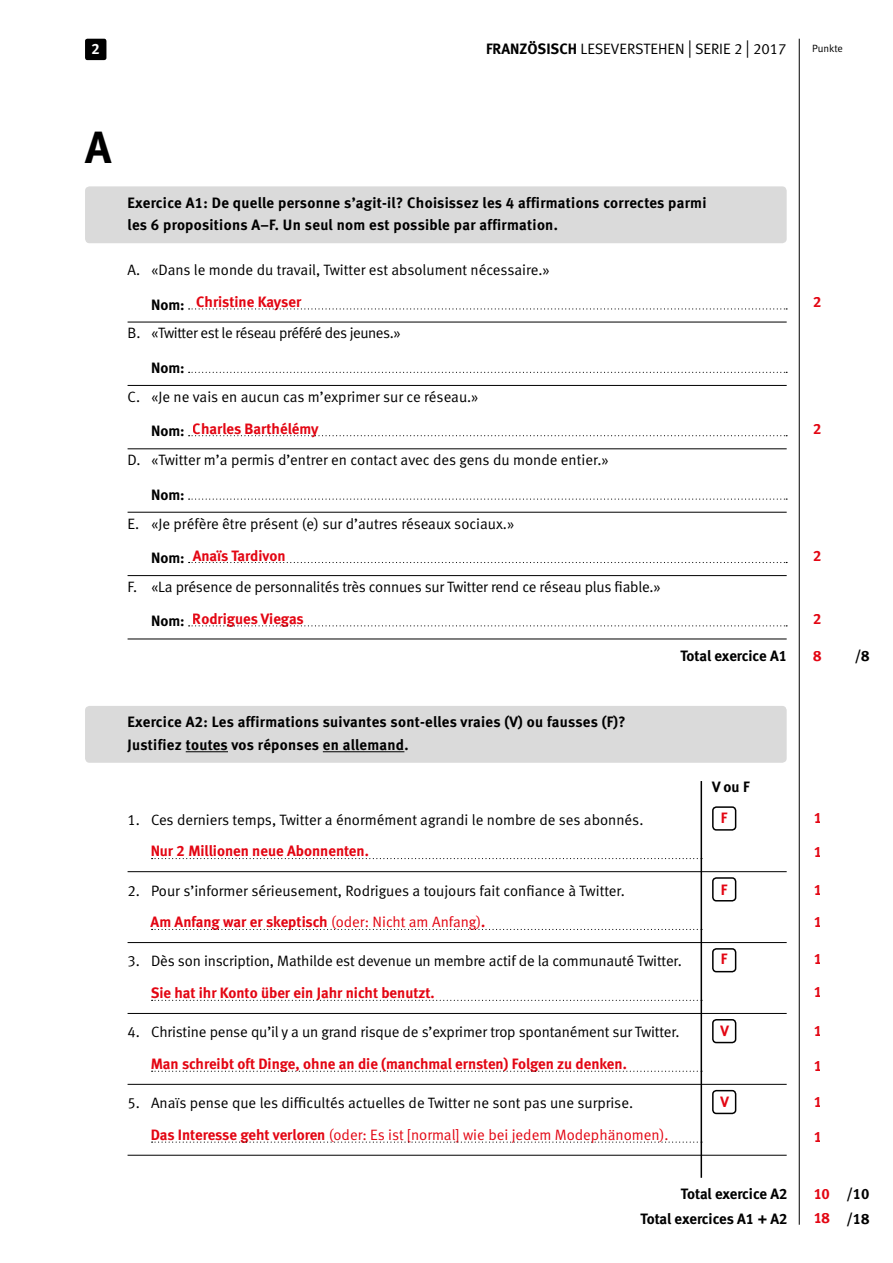
<style>
.page{position:relative;width:893px;height:1263px;background:#fff}
.page>*{position:absolute;margin:0;border:0;box-sizing:border-box;transform-origin:0 0}
.Titel_01_ohne_Linie{font:45px "Meta Bold LF";color:#000}
.Titel_01_ohne_Linie-2{font:15px "Meta Normal LF";letter-spacing:-.005em;color:#000}
.Linien{font:15px "Meta Normal LF";letter-spacing:-.01em;color:#000}
.Titel_01_ohne_Linie-3{font:15px/22.5px "Meta Bold LF";letter-spacing:.02em;color:#000}
.t1{font:15px/32.5px "Meta Bold LF";color:#e30613}
.t2{font:15px "Meta Normal LF";color:#e30613}
.Text_mit_Linie_unten{font:15px "Meta Bold LF";letter-spacing:-.01em;color:#000}
.Titel_01_ohne_Linie-4{font:15px "Meta Normal LF";letter-spacing:-.025em;color:#000}
.t3{font:15px "Meta Bold LF";color:#fff}
.t4{font:10.5px "Meta Normal LF";letter-spacing:-.005em;color:#000}
.s1{font-family:"Meta Bold LF"}
.s2{font-size:18px}
.s3{font-family:"Meta Normal LF"}
</style>
<div class="page">
<div style="left:85px;top:39px;width:21px;height:21px;background:#000;border-radius:2px"></div>
<hr style="left:799px;top:39px;width:1px;height:1186px;background:#000">
<div style="left:85px;top:186px;width:702px;height:57px;background:#dadada;border-radius:4px"></div>
<hr style="left:128px;top:322px;width:659px;height:1px;background:#000">
<hr style="left:128px;top:385px;width:659px;height:1px;background:#000">
<hr style="left:128px;top:449px;width:659px;height:1px;background:#000">
<hr style="left:128px;top:512px;width:659px;height:1px;background:#000">
<hr style="left:128px;top:575px;width:659px;height:1px;background:#000">
<hr style="left:128px;top:639px;width:659px;height:1px;background:#000">
<svg style="left:189px;top:308px;width:598px;height:1px"></svg>
<svg style="left:189px;top:372px;width:598px;height:1px"></svg>
<svg style="left:189px;top:435px;width:598px;height:1px"></svg>
<svg style="left:189px;top:498px;width:598px;height:2px"></svg>
<svg style="left:189px;top:562px;width:598px;height:1px"></svg>
<svg style="left:189px;top:625px;width:598px;height:1px"></svg>
<div style="left:85px;top:706px;width:702px;height:57px;background:#dadada;border-radius:4px"></div>
<hr style="left:186px;top:751px;width:42px;height:1px;background:#000">
<hr style="left:323px;top:751px;width:81px;height:1px;background:#000">
<hr style="left:128px;top:871px;width:659px;height:1px;background:#000">
<hr style="left:128px;top:942px;width:659px;height:1px;background:#000">
<hr style="left:128px;top:1013px;width:659px;height:1px;background:#000">
<hr style="left:128px;top:1084px;width:659px;height:1px;background:#000">
<hr style="left:128px;top:1155px;width:659px;height:1px;background:#000">
<div style="left:712px;top:806px;width:24px;height:25px;border:2px solid #000;border-radius:4px"></div>
<svg style="left:152px;top:858px;width:549px;height:1px"></svg>
<div style="left:712px;top:877px;width:24px;height:24px;border:2px solid #000;border-radius:4px"></div>
<svg style="left:152px;top:929px;width:549px;height:1px"></svg>
<div style="left:712px;top:948px;width:24px;height:24px;border:2px solid #000;border-radius:4px"></div>
<svg style="left:152px;top:1000px;width:549px;height:1px"></svg>
<div style="left:712px;top:1019px;width:24px;height:24px;border:2px solid #000;border-radius:4px"></div>
<svg style="left:152px;top:1071px;width:549px;height:1px"></svg>
<div style="left:712px;top:1090px;width:24px;height:24px;border:2px solid #000;border-radius:4px"></div>
<svg style="left:152px;top:1141px;width:549px;height:2px"></svg>
<hr style="left:701px;top:781px;width:1px;height:397px;background:#000">
<p class="Linien" style="left:486px;top:41px;width:302px"><span class="s1">FRANZÖSISCH</span> LESEVERSTEHEN <span class="s2">|</span> SERIE 2 <span class="s2">|</span> 2017</p>
<p class="t3" style="left:91px;top:40px;width:10px">2</p>
<p class="t4" style="left:812px;top:43px;width:32px">Punkte</p>
<p class="Titel_01_ohne_Linie" style="left:85px;top:120px;width:28px">A</p>
<p class="Titel_01_ohne_Linie-3" style="left:128px;top:191px;width:581px">Exercice A1: De quelle personne s’agit-il? Choisissez les 4 affirmations correctes parmi les 6 propositions A–F. Un seul nom est possible par affirmation.</p>
<p class="Titel_01_ohne_Linie-2" style="left:128px;top:261px;width:424px">A. «Dans le monde du travail, Twitter est absolument nécessaire.»</p>
<p class="Titel_01_ohne_Linie-3" style="left:151px;top:293px;width:35px">Nom:</p>
<p class="Titel_01_ohne_Linie-4" style="left:128px;top:324px;width:275px">B. «Twitter est le réseau préféré des jeunes.»</p>
<p class="Titel_01_ohne_Linie-3" style="left:151px;top:356px;width:35px">Nom:</p>
<p class="Titel_01_ohne_Linie-2" style="left:128px;top:388px;width:353px">C. «Je ne vais en aucun cas m’exprimer sur ce réseau.»</p>
<p class="Titel_01_ohne_Linie-3" style="left:151px;top:420px;width:35px">Nom:</p>
<p class="Titel_01_ohne_Linie-2" style="left:128px;top:451px;width:483px">D. «Twitter m’a permis d’entrer en contact avec des gens du monde entier.»</p>
<p class="Titel_01_ohne_Linie-3" style="left:151px;top:483px;width:35px">Nom:</p>
<p class="Titel_01_ohne_Linie-2" style="left:128px;top:515px;width:388px">E. «Je préfère être présent (e) sur d’autres réseaux sociaux.»</p>
<p class="Titel_01_ohne_Linie-3" style="left:151px;top:546px;width:35px">Nom:</p>
<p class="Titel_01_ohne_Linie-2" style="left:128px;top:578px;width:535px">F. «La présence de personnalités très connues sur Twitter rend ce réseau plus fiable.»</p>
<p class="Titel_01_ohne_Linie-3" style="left:151px;top:610px;width:35px">Nom:</p>
<p class="Text_mit_Linie_unten" style="left:680px;top:647px;width:108px">Total exercice A1</p>
<p class="Text_mit_Linie_unten" style="left:855px;top:647px;width:16px">/8</p>
<p class="t1" style="left:196px;top:285px;width:107px">Christine Kayser</p>
<p class="t1" style="left:813px;top:285px;width:10px">2</p>
<p class="t1" style="left:193px;top:413px;width:127px">Charles Barthélémy</p>
<p class="t1" style="left:813px;top:413px;width:10px">2</p>
<p class="t1" style="left:193px;top:539px;width:94px">Anaïs Tardivon</p>
<p class="t1" style="left:813px;top:539px;width:10px">2</p>
<p class="t1" style="left:193px;top:602px;width:112px">Rodrigues Viegas</p>
<p class="t1" style="left:813px;top:602px;width:10px">2</p>
<p class="t1" style="left:813px;top:640px;width:10px">8</p>
<p class="Titel_01_ohne_Linie-3" style="left:128px;top:710px;width:500px">Exercice A2: Les affirmations suivantes sont-elles vraies (V) ou fausses (F)?<br>Justifiez toutes vos réponses en allemand.</p>
<p class="Titel_01_ohne_Linie-2" style="left:128px;top:811px;width:517px">1. Ces derniers temps, Twitter a énormément agrandi le nombre de ses abonnés.</p>
<p class="t1" style="left:151px;top:834px;width:220px">Nur 2 Millionen neue Abonnenten.</p>
<p class="Linien" style="left:128px;top:882px;width:499px">2. Pour s’informer sérieusement, Rodrigues a toujours fait confiance à Twitter.</p>
<p class="t1" style="left:151px;top:905px;width:336px">Am Anfang war er skeptisch <span class="s3">(oder: Nicht am Anfang)</span>.</p>
<p class="Linien" style="left:128px;top:952px;width:556px">3. Dès son inscription, Mathilde est devenue un membre actif de la communauté Twitter.</p>
<p class="t1" style="left:151px;top:976px;width:286px">Sie hat ihr Konto über ein Jahr nicht benutzt.</p>
<p class="Linien" style="left:128px;top:1023px;width:554px">4. Christine pense qu’il y a un grand risque de s’exprimer trop spontanément sur Twitter.</p>
<p class="t1" style="left:151px;top:1047px;width:478px">Man schreibt oft Dinge, ohne an die (manchmal ernsten) Folgen zu denken.</p>
<p class="Linien" style="left:128px;top:1094px;width:507px">5. Anaïs pense que les difficultés actuelles de Twitter ne sont pas une surprise.</p>
<p class="t2" style="left:151px;top:1126px;width:519px"><span class="s1">Das Interesse geht verloren</span> (oder: Es ist [normal] wie bei jedem Modephänomen).</p>
<p class="Titel_01_ohne_Linie-3" style="left:712px;top:775px;width:39px">V ou F</p>
<p class="t1" style="left:720px;top:801px;width:8px">F</p>
<p class="t1" style="left:720px;top:873px;width:8px">F</p>
<p class="t1" style="left:720px;top:943px;width:8px">F</p>
<p class="t1" style="left:720px;top:1014px;width:10px">V</p>
<p class="t1" style="left:720px;top:1085px;width:10px">V</p>
<p class="t1" style="left:813px;top:801px;width:10px">1</p>
<p class="t1" style="left:813px;top:835px;width:10px">1</p>
<p class="t1" style="left:813px;top:873px;width:10px">1<br>1</p>
<p class="t1" style="left:813px;top:942px;width:10px">1<br>1</p>
<p class="t1" style="left:813px;top:1014px;width:10px">1</p>
<p class="t1" style="left:813px;top:1049px;width:10px">1</p>
<p class="t1" style="left:813px;top:1085px;width:10px">1</p>
<p class="t1" style="left:813px;top:1120px;width:10px">1</p>
<p class="Text_mit_Linie_unten" style="left:681px;top:1185px;width:108px">Total exercice A2</p>
<p class="Text_mit_Linie_unten" style="left:846px;top:1185px;width:25px">/10</p>
<p class="Text_mit_Linie_unten" style="left:640px;top:1210px;width:149px">Total exercices A1 + A2</p>
<p class="Text_mit_Linie_unten" style="left:846px;top:1210px;width:25px">/18</p>
<p class="t1" style="left:813px;top:1182px;width:18px;line-height:24px">10<br>18</p>
</div>
